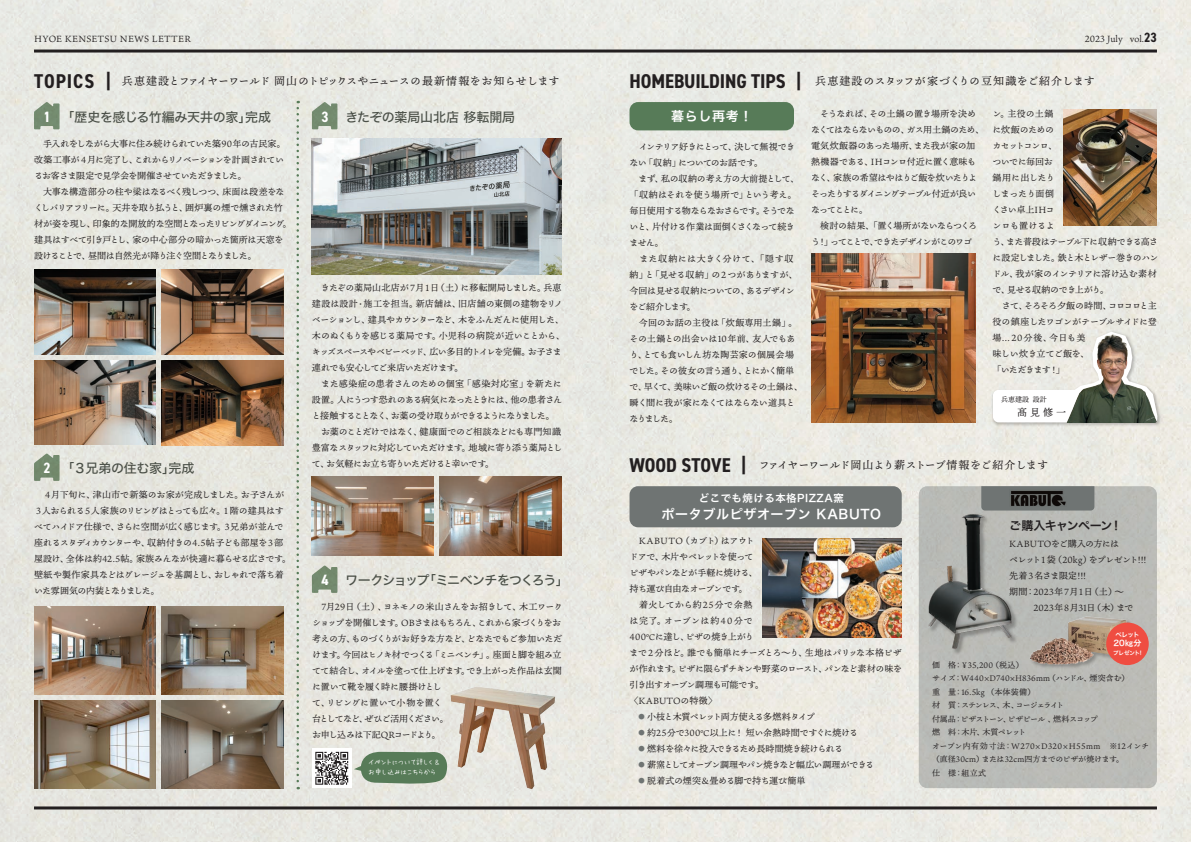
<style>
.page{position:relative;width:1191px;height:842px;background:#fff}
.page>*{position:absolute;margin:0;border:0;box-sizing:border-box;transform-origin:0 0}
.t1{font:700 condensed 20px "DIN2014";letter-spacing:-.005em;color:#231f20}
.t2{font:13px "Hiragino Sans W5";letter-spacing:-.03em;color:#4b5048}
.t3{font:13px "Hiragino Sans W6";letter-spacing:.05em;color:#fff}
.t4{font:13px "Hiragino Sans W5";letter-spacing:-.09em;color:#4b5048}
.t5{font:13px "Hiragino Sans W5";letter-spacing:-.01em;color:#4b5048}
.t6{font:12px "Hiragino Sans W6";letter-spacing:-.05em;color:#231f20}
.t7{font:11px "Ten Mincho";letter-spacing:-.01em;color:#231f20}
.t8{font:11px "Ten Mincho";letter-spacing:.03em;color:#231f20}
.t9{font:10.4px "Hiragino Sans W6";letter-spacing:.05em;color:#fff}
.t10{font:10px "Ten Mincho";color:#231f20}
.t11{font:9px/16px "Ten Mincho";letter-spacing:-.045em;color:#231f20}
.t12{font:9px/16px "Ten Mincho";letter-spacing:-.065em;color:#231f20}
.t13{font:9px "Ten Mincho";letter-spacing:-.075em;color:#231f20}
.t14{font:9px "Ten Mincho";letter-spacing:.005em;color:#231f20}
.t15{font:9px "Ten Mincho";letter-spacing:.035em;color:#231f20}
.t16{font:9px "Ten Mincho";letter-spacing:-.08em;color:#231f20}
.t17{font:9px "Ten Mincho";letter-spacing:-.01em;color:#231f20}
.t18{font:9px "Ten Mincho";color:#231f20}
.t19{font:8px/13.5px "Ten Mincho";letter-spacing:-.005em;color:#231f20}
.t20{font:8px "Hiragino Sans W6";color:#fff}
.t21{font:7.2px/9.9px "Hui Font P";color:#fff}
.t22{font:7px "Ten Mincho";color:#231f20}
.t23{font:6.4px "Hiragino Sans W6";color:#fff}
.t24{font:5.6px "Hiragino Sans W6";letter-spacing:-.03em;color:#fff}
.s1{font-family:"DIN2014";font-weight:700;font-stretch:condensed;font-size:13.5px}
.s2{font-family:"DIN2014";font-weight:700;font-stretch:condensed;font-size:20px}
.s3{font-family:"DIN2014";font-weight:700;font-stretch:condensed;font-size:15px;color:#fff}
.s4{font-size:6.3px;color:#6f7473}
.s5{font-family:"VDL Pen Letter Medium"}
</style>
<div class="page">
<img style="left:0;top:0;width:1191px;height:842px">
<svg style="left:296px;top:101px;width:3px;height:688px;background:#c1cabd"></svg>
<img style="left:990px;top:329px;width:173px;height:99px">
<svg style="left:993px;top:332px;width:70px;height:90px"></svg>
<div style="left:918px;top:486px;width:239px;height:302px;background:#b9bbb6;border-radius:9px"></div>
<svg style="left:981px;top:486px;width:113px;height:24px;background:#707574"></svg>
<img style="left:162px;top:269px;width:121px;height:85px">
<img style="left:34px;top:269px;width:122px;height:85px">
<img style="left:162px;top:360px;width:121px;height:85px">
<img style="left:34px;top:360px;width:122px;height:85px">
<img style="left:439px;top:476px;width:122px;height:80px">
<img style="left:312px;top:476px;width:122px;height:80px">
<img style="left:162px;top:700px;width:121px;height:88px">
<img style="left:34px;top:700px;width:122px;height:88px">
<img style="left:162px;top:607px;width:121px;height:88px">
<img style="left:34px;top:607px;width:122px;height:87px">
<img style="left:1063px;top:109px;width:94px;height:116px">
<img style="left:811px;top:254px;width:164px;height:168px">
<img style="left:312px;top:139px;width:249px;height:136px">
<img style="left:928px;top:514px;width:87px;height:138px">
<img style="left:1044px;top:621px;width:89px;height:47px">
<img style="left:1030px;top:616px;width:97px;height:51px">
<img style="left:763px;top:539px;width:138px;height:99px">
<img style="left:447px;top:681px;width:110px;height:111px">
<img style="left:1063px;top:331px;width:96px;height:91px">
<svg style="left:34px;top:102px;width:26px;height:27px"></svg>
<svg style="left:34px;top:454px;width:26px;height:27px"></svg>
<svg style="left:312px;top:102px;width:25px;height:27px"></svg>
<svg style="left:312px;top:566px;width:25px;height:27px"></svg>
<div style="left:629px;top:486px;width:272px;height:41px;background:#6f7473;border-radius:9px"></div>
<div style="left:629px;top:102px;width:165px;height:28px;background:#577b58;border-radius:9px"></div>
<img style="left:1009px;top:490px;width:57px;height:17px">
<div style="left:312px;top:748px;width:39px;height:40px;background:#fff"></div>
<svg style="left:315px;top:752px;width:33px;height:33px"></svg>
<svg style="left:354px;top:751px;width:94px;height:34px;background:#759275"></svg>
<div style="left:1106px;top:622px;width:42px;height:43px;background:#ef4d41;border-radius:50%"></div>
<hr style="left:34px;top:806px;width:1123px;height:3px;background:#231f20">
<hr style="left:34px;top:50px;width:1123px;height:3px;background:#231f20">
<p class="t15" style="left:34px;top:34px;width:158px">HYOE KENSETSU NEWS LETTER</p>
<p class="t18" style="left:1084px;top:34px;width:74px">2023 July vol.<span class="s1">23</span></p>
<p class="t8" style="left:815px;top:75px;width:281px">兵恵建設のスタッフが家づくりの豆知識をご紹介します</p>
<p class="t7" style="left:34px;top:75px;width:527px"><span class="s2">TOPICS |</span> 兵恵建設とファイヤーワールド 岡山のトピックスやニュースの最新情報をお知らせします</p>
<h2 class="t2" style="left:44px;top:105px;width:229px"><span class="s3">1</span> 「歴史を感じる竹編み天井の家」完成</h2>
<p class="t11" style="left:34px;top:136px;width:259px">　手入れをしながら大事に住み続けられていた築90年の古民家。改築工事が４月に完了し、これからリノベーションを計画されているお客さま限定で見学会を開催させていただきました。<br>　大事な構造部分の柱や梁はなるべく残しつつ、床面は段差をなくしバリアフリーに。天井を取り払うと、囲炉裏の煙で燻された竹材が姿を現し、印象的な開放的な空間となったリビングダイニング。建具はすべて引き戸とし、家の中心部分の暗かった箇所は天窓を設けることで、昼間は自然光が降り注ぐ空間となりました。</p>
<h1 class="t1" style="left:629px;top:68px;width:173px">HOMEBUILDING TIPS |</h1>
<h2 class="t3" style="left:671px;top:104px;width:83px">暮らし再考！</h2>
<p class="t11" style="left:629px;top:139px;width:175px">　インテリア好きにとって、決して無視できない「収納」についてのお話です。<br>　まず、私の収納の考え方の大前提として、「収納はそれを使う場所で」という考え。毎日使用する物ならなおさらです。そうでないと、片付ける作業は面倒くさくなって続きません。<br>　また収納には大きく分けて、「隠す収納」と「見せる収納」の２つがありますが、今回は見せる収納についての、あるデザインをご紹介します。<br>　今回のお話の主役は「炊飯専用土鍋」。その土鍋との出会いは10年前、友人でもあり、とても食いしん坊な陶芸家の個展会場でした。その彼女の言う通り、とにかく簡単で、早くて、美味いご飯の炊けるその土鍋は、瞬く間に我が家になくてはならない道具となりました。</p>
<p class="t11" style="left:992px;top:106px;width:168px">ン。主役の土鍋<br>に炊飯のための<br>カセットコンロ、<br>ついでに毎回お<br>鍋用に出したり<br>しまったり面倒<br>くさい卓上IHコ<br>ンロも置けるよ<br>う、また普段はテーブル下に収納できる高さに設定しました。鉄と木とレザー巻きのハンドル、我が家のインテリアに溶け込む素材で、見せる収納のでき上がり。<br>　さて、そろそろ夕飯の時間、コロコロと主役の鎮座したワゴンがテーブルサイドに登場…20分後、今日も美<br>味しい炊き立てご飯を、<br>「いただきます！」</p>
<p class="t12" style="left:811px;top:106px;width:174px">　そうなれば、その土鍋の置き場所を決めなくてはならないものの、ガス用土鍋のため、電気炊飯器のあった場所、また我が家の加熱機器である、IHコンロ付近に置く意味もなく、家族の希望はやはりご飯を炊いたりよそったりするダイニングテーブル付近が良いなってことに。<br>　検討の結果、「置く場所がないならつくろう！」ってことで、できたデザインがこのワゴ</p>
<h2 class="t5" style="left:321px;top:105px;width:195px"><span class="s3">3</span> きたぞの薬局山北店 移転開局</h2>
<p class="t11" style="left:312px;top:280px;width:254px">　きたぞの薬局山北店が７月１日（土）に移転開局しました。兵恵建設は設計・施工を担当。新店舗は、旧店舗の東側の建物をリノベーションし、建具やカウンターなど、木をふんだんに使用した、木のぬくもりを感じる薬局です。小児科の病院が近いことから、キッズスペースやベビーベッド、広い多目的トイレを完備。お子さま連れでも安心してご来店いただけます。<br>　また感染症の患者さんのための個室「感染対応室」を新たに設置。人にうつす恐れのある病気になったときには、他の患者さんと接触することなく、お薬の受け取りができるようになりました。　お薬のことだけではなく、健康面でのご相談などにも専門知識豊富なスタッフに対応していただけます。地域に寄り添う薬局として、お気軽にお立ち寄りいただけると幸いです。</p>
<p class="t22" style="left:1001px;top:395px;width:61px">兵恵建設 設計　　</p>
<p class="t10" style="left:1017px;top:406px;width:50px">髙見修一</p>
<p class="t7" style="left:629px;top:459px;width:420px"><span class="s2">WOOD STOVE |</span> ファイヤーワールド岡山より薪ストーブ情報をご紹介します</p>
<h2 class="t2" style="left:44px;top:457px;width:153px"><span class="s3">2</span> 「３兄弟の住む家」完成</h2>
<p class="t11" style="left:34px;top:487px;width:258px">　４月下旬に、津山市で新築のお家が完成しました。お子さんが３人おられる５人家族のリビングはとっても広々。１階の建具はすべてハイドア仕様で、さらに空間が広く感じます。３兄弟が並んで座れるスタディカウンターや、収納付きの4.5帖子ども部屋を３部屋設け、全体は約42.5帖。家族みんなが快適に暮らせる広さです。壁紙や製作家具などはグレージュを基調とし、おしゃれで落ち着いた雰囲気の内装となりました。</p>
<p class="t9" style="left:699px;top:488px;width:146px">どこでも焼ける本格PIZZA窯</p>
<h2 class="t3" style="left:661px;top:502px;width:221px">ポータブルピザオーブン KABUTO</h2>
<h3 class="t6" style="left:1009px;top:515px;width:114px">ご購入キャンペーン！</h3>
<p class="t11" style="left:629px;top:533px;width:274px">　K ABUTO（カブト）はアウト<br>ドアで、木片やペレットを使って<br>ピザやパンなどが手軽に焼ける、<br>持ち運び自由なオーブンです。<br>　着火してから約25分で余熱<br>は完了。オーブンは約40 分で<br>400℃に達し、ピザの焼き上がり<br>まで２分ほど。誰でも簡単にチーズとろ～り、生地はパリッな本格ピザが作れます。ピザに限らずチキンや野菜のロースト、パンなど素材の味を引き出すオーブン調理も可能です。<br>〈KABUTOの特徴〉</p>
<p class="t16" style="left:638px;top:712px;width:178px"><span class="s4">●</span> 小枝と木質ペレット両方使える多燃料タイプ</p>
<p class="t14" style="left:638px;top:728px;width:221px"><span class="s4">●</span> 約25分で300℃以上に！ 短い余熱時間ですぐに焼ける</p>
<p class="t11" style="left:638px;top:741px;width:206px"><span class="s4">●</span> 燃料を徐々に投入できるため長時間焼き続けられる</p>
<p class="t13" style="left:638px;top:760px;width:237px"><span class="s4">●</span> 薪窯としてオーブン調理やパン焼きなど幅広い調理ができる</p>
<p class="t17" style="left:638px;top:776px;width:169px"><span class="s4">●</span> 脱着式の煙突＆畳める脚で持ち運び簡単</p>
<p class="t11" style="left:1009px;top:536px;width:139px">KABUTOをご購入の方には<br>ペレット１袋（20kg）をプレゼント!!!先着３名さま限定!!!<br>期間：2023年７月１日（土）～<br>　　 2023年８月31日（木）まで</p>
<h2 class="t4" style="left:321px;top:569px;width:249px"><span class="s3">4</span> ワークショップ「ミニベンチをつくろう」</h2>
<p class="t11" style="left:312px;top:599px;width:252px">　7月29日（土）、ヨネモノの米山さんをお招きして、木工ワークショップを開催します。OBさまはもちろん、これから家づくりをお考えの方、ものづくりがお好きな方など、どなたでもご参加いただけます。今回はヒノキ材でつくる「ミニベンチ」。座面と脚を組み立てて結合し、オイルを塗って仕上げます。でき上がった作品は玄関に置いて靴を履く時に腰掛けとし<br>て、リビングに置いて小物を置く<br>台としてなど、ぜひご活用ください。<br>お申し込みは下記QRコードより。</p>
<p class="t23" style="left:1115px;top:628px;width:25px">ペレット</p>
<p class="t20" style="left:1113px;top:636px;width:29px">20㎏分</p>
<p class="t24" style="left:1113px;top:647px;width:30px">プレゼント!</p>
<p class="t19" style="left:932px;top:658px;width:219px">価　格：￥35,200（税込）<br>サイズ：W440×D740×H836mm（ハンドル、煙突含む）<br>重　量：16.5kg （本体装備）<br>材　質：ステンレス、木、コージェライト<br>付属品：ピザストーン、ピザピール 、燃料スコップ<br>燃　料：木片、木質ペレット<br>オーブン内有効寸法：W270×D320×H55mm　※12インチ（直径30cm）または32cm四方までのピザが焼けます。<br>仕　様：組立式</p>
<p class="t21" style="left:368px;top:757px;width:73px">イベントについて詳しく <span class="s5">&amp;</span>お申し込みはこちらから</p>
</div>
